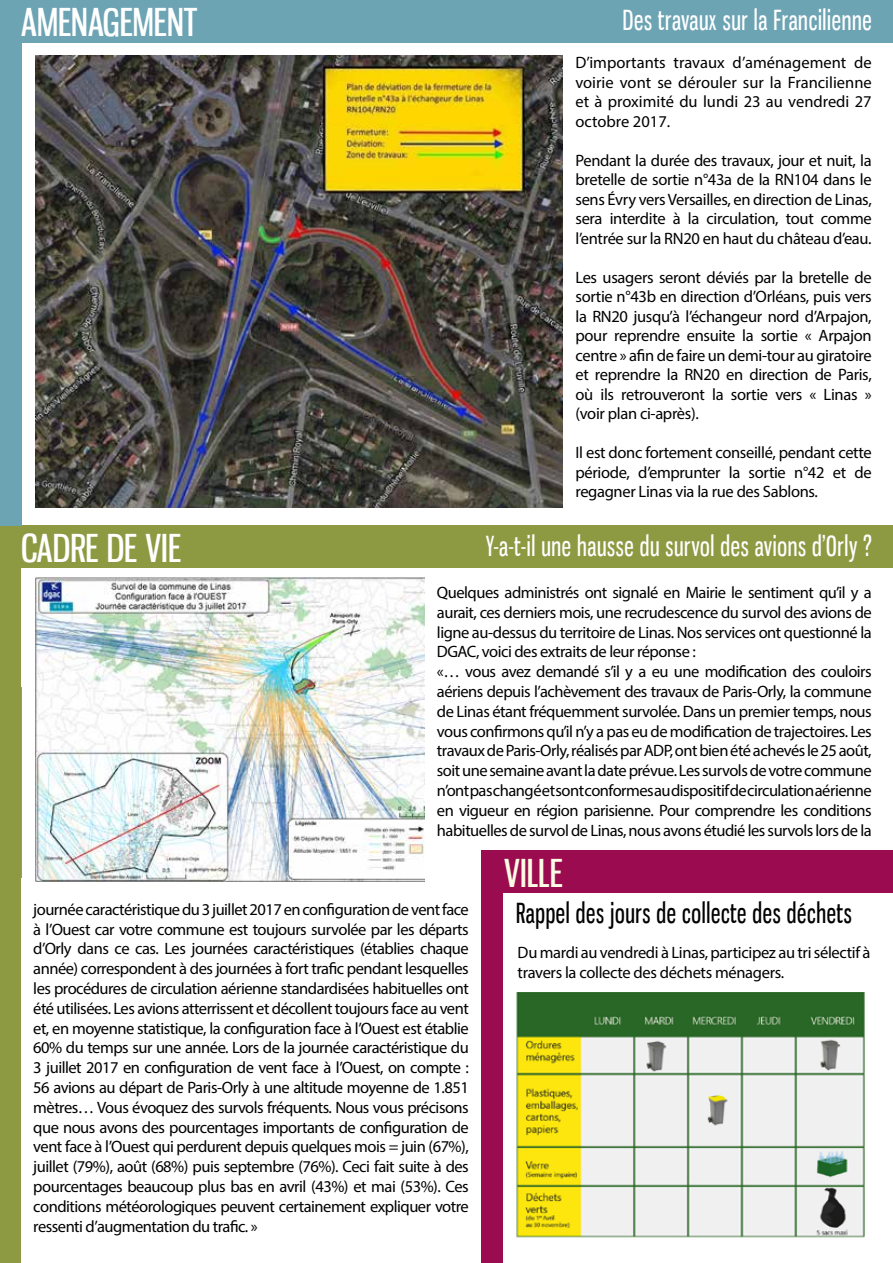
<style>
.page{position:relative;width:893px;height:1263px;background:#fff}
.page>*{position:absolute;margin:0;border:0;box-sizing:border-box;transform-origin:0 0}
.t1{font:37.5px "Gnuolane Free";color:#fff}
.t2{font:37.5px "Gnuolane Free";color:#fcfce4}
.t3{font:27px "Gnuolane Free";letter-spacing:.03em;color:#fff;scale:.83 1}
.t4{font:27px "Gnuolane Free";letter-spacing:.03em;color:#000;scale:.83 1}
.t5{font:16.5px/19.8px "Myriad Pro";letter-spacing:-.03em;color:#000;text-align:justify}
</style>
<div class="page">
<div style="left:21px;top:525px;width:872px;height:43px;background:#8d9a42"></div>
<div style="left:0;top:525px;width:21px;height:738px;background:#8d9a42"></div>
<div style="left:0;top:0;width:893px;height:43px;background:#6da4b4"></div>
<div style="left:0;top:0;width:21px;height:525px;background:#6da4b4"></div>
<img style="left:36px;top:577px;width:388px;height:305px">
<hr style="left:892px;top:512px;width:1px;height:751px;background:#8d9a42">
<img style="left:35px;top:56px;width:528px;height:452px">
<div style="left:482px;top:850px;width:21px;height:413px;background:#9b0b50"></div>
<div style="left:482px;top:850px;width:411px;height:43px;background:#9b0b50"></div>
<img style="left:516px;top:992px;width:348px;height:246px">
<h1 class="t1" style="left:21px;top:0;width:178px">AMENAGEMENT</h1>
<h2 class="t3" style="left:623px;top:4px;width:301px">Des travaux sur la Francilienne</h2>
<h1 class="t1" style="left:21px;top:525px;width:161px">CADRE DE VIE</h1>
<p class="t5" style="left:575px;top:53px;width:298px">D’importants travaux d’aménagement de voirie vont se dérouler sur la Francilienne et à proximité du lundi 23 au vendredi 27 octobre 2017.</p>
<p class="t5" style="left:575px;top:150px;width:298px">Pendant la durée des travaux, jour et nuit, la bretelle de sortie n°43a de la RN104 dans le sens Évry vers Versailles, en direction de Linas, sera interdite à la circulation, tout comme l’entrée sur la RN20 en haut du château d’eau.</p>
<p class="t5" style="left:575px;top:267px;width:298px">Les usagers seront déviés par la bretelle de sortie n°43b en direction d’Orléans, puis vers la RN20 jusqu’à l’échangeur nord d’Arpajon, pour reprendre ensuite la sortie « Arpajon centre » afin de faire un demi-tour au giratoire et reprendre la RN20 en direction de Paris, où ils retrouveront la sortie vers « Linas » (voir plan ci-après).</p>
<p class="t5" style="left:575px;top:443px;width:298px">Il est donc fortement conseillé, pendant cette période, d’emprunter la sortie n°42 et de regagner Linas via la rue des Sablons.</p>
<h2 class="t3" style="left:486px;top:529px;width:466px">Y-a-t-il une hausse du survol des avions d’Orly ?</h2>
<p class="t5" style="left:437px;top:582px;width:436px;text-align:left">Quelques administrés ont signalé en Mairie le sentiment qu’il y a aurait, ces derniers mois, une recrudescence du survol des avions de ligne au-dessus du territoire de Linas. Nos services ont questionné la DGAC, voici des extraits de leur réponse :<br>«… vous avez demandé s’il y a eu une modification des couloirs aériens depuis l’achèvement des travaux de Paris-Orly, la commune de Linas étant fréquemment survolée. Dans un premier temps, nous vous confirmons qu’il n’y a pas eu de modification de trajectoires. Les travaux de Paris-Orly, réalisés par ADP, ont bien été achevés le 25 août, soit une semaine avant la date prévue. Les survols de votre commune n’ont pas changé et sont conformes au dispositif de circulation aérienne en vigueur en région parisienne. Pour comprendre les conditions habituelles de survol de Linas, nous avons étudié les survols lors de la</p>
<p class="t5" style="left:33px;top:899px;width:437px">journée caractéristique du 3 juillet 2017 en configuration de vent face à l’Ouest car votre commune est toujours survolée par les départs d’Orly dans ce cas. Les journées caractéristiques (établies chaque année) correspondent à des journées à fort trafic pendant lesquelles les procédures de circulation aérienne standardisées habituelles ont été utilisées. Les avions atterrissent et décollent toujours face au vent et, en moyenne statistique, la configuration face à l’Ouest est établie 60% du temps sur une année. Lors de la journée caractéristique du 3 juillet 2017 en configuration de vent face à l’Ouest, on compte :<br>56 avions au départ de Paris-Orly à une altitude moyenne de 1.851 mètres… Vous évoquez des survols fréquents. Nous vous précisons que nous avons des pourcentages importants de configuration de vent face à l’Ouest qui perdurent depuis quelques mois = juin (67%), juillet (79%), août (68%) puis septembre (76%). Ceci fait suite à des pourcentages beaucoup plus bas en avril (43%) et mai (53%). Ces conditions météorologiques peuvent certainement expliquer votre ressenti d’augmentation du trafic. »</p>
<h1 class="t2" style="left:504px;top:850px;width:60px">VILLE</h1>
<h2 class="t4" style="left:516px;top:897px;width:406px">Rappel des jours de collecte des déchets</h2>
<p class="t5" style="left:518px;top:943px;width:354px">Du mardi au vendredi à Linas, participez au tri sélectif à travers la collecte des déchets ménagers.</p>
</div>
